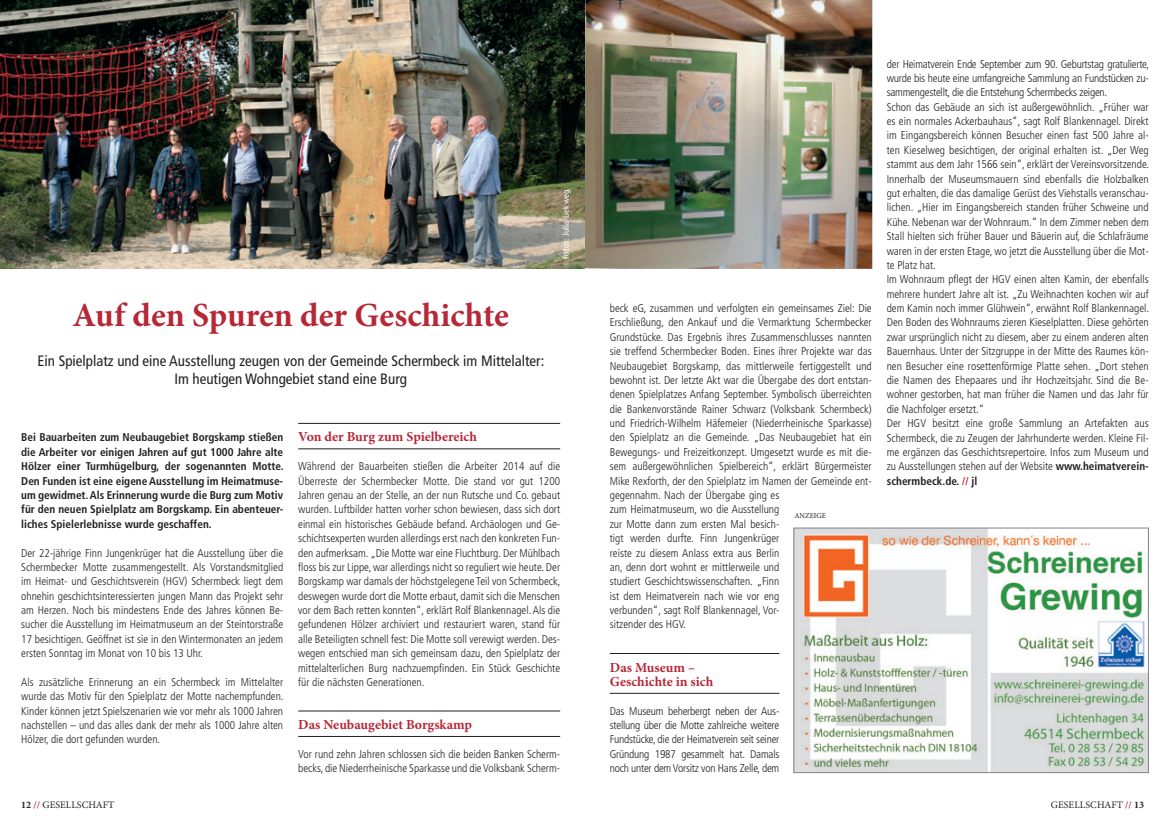
<style>
.page{position:relative;width:1170px;height:833px;background:#fff}
.page>*{position:absolute;margin:0;border:0;box-sizing:border-box;transform-origin:0 0}
.t1{font:700 33.75px "Minion Pro";color:#b72837}
.t2{font:condensed 15px/17.5px "Frutiger";color:#231f20;text-align:center}
.t3{font:700 13.75px/14.4px "Minion Pro";color:#b72837}
.t4{font:300 condensed 11.25px/14.4px "Frutiger";color:#231f20;text-align:justify}
.t5{font:700 condensed 11.25px/14.4px "Frutiger";color:#231f20;text-align:justify}
.t6{font:10px "Minion Pro";letter-spacing:.01em;color:#231f20}
.t7{font:condensed 8.75px "Frutiger";letter-spacing:.015em;color:#fff}
.t8{font:7.5px "Minion Pro";color:#231f20}
.s1{font-weight:700}
.s2{font-weight:700;color:#b72837}
</style>
<div class="page">
<img style="left:585px;top:0;width:287px;height:269px">
<hr style="left:298px;top:423px;width:262px;height:1px;background:#231f20">
<hr style="left:298px;top:448px;width:262px;height:1px;background:#231f20">
<hr style="left:298px;top:710px;width:262px;height:1px;background:#231f20">
<hr style="left:298px;top:736px;width:262px;height:1px;background:#231f20">
<hr style="left:609px;top:653px;width:170px;height:1px;background:#231f20">
<hr style="left:609px;top:693px;width:170px;height:1px;background:#231f20">
<img style="left:0;top:0;width:585px;height:269px">
<img style="left:795px;top:530px;width:351px;height:241px">
<div style="left:793px;top:528px;width:355px;height:245px;border:1px solid #808285"></div>
<h1 class="t1" style="left:72px;top:292px;width:438px">Auf den Spuren der Geschichte</h1>
<h2 class="t2" style="left:38px;top:352px;width:508px">Ein Spielplatz und eine Ausstellung zeugen von der Gemeinde Schermbeck im Mittelalter:<br>Im heutigen Wohngebiet stand eine Burg</h2>
<p class="t7" style="left:560px;top:259px;width:71px;rotate:-90deg">Fotos: Julia Liekweg</p>
<p class="t5" style="left:21px;top:430px;width:264px">Bei Bauarbeiten zum Neubaugebiet Borgskamp stießen die Arbeiter vor einigen Jahren auf gut 1000 Jahre alte Hölzer einer Turmhügelburg, der sogenannten Motte.<br>Den Funden ist eine eigene Ausstellung im Heimatmuse&shy;um gewidmet. Als Erinnerung wurde die Burg zum Motiv für den neuen Spielplatz am Borgskamp. Ein abenteuer&shy;liches Spielerlebnisse wurde geschaffen.</p>
<p class="t4" style="left:21px;top:545px;width:263px">Der 22-jährige Finn Jungenkrüger hat die Ausstellung über die Schermbecker Motte zusammengestellt. Als Vorstandsmitglied im Heimat- und Geschichtsverein (HGV) Schermbeck liegt dem ohnehin geschichtsinteressierten jungen Mann das Projekt sehr am Herzen. Noch bis mindestens Ende des Jahres können Be&shy;sucher die Ausstellung im Heimatmuseum an der Steintorstraße 17 besichtigen. Geöffnet ist sie in den Wintermonaten an jedem ersten Sonntag im Monat von 10 bis 13 Uhr.</p>
<p class="t4" style="left:21px;top:675px;width:264px">Als zusätzliche Erinnerung an ein Schermbeck im Mittelalter wurde das Motiv für den Spielplatz der Motte nachempfunden.<br>Kinder können jetzt Spielszenarien wie vor mehr als 1000 Jahren nachstellen – und das alles dank der mehr als 1000 Jahre alten Hölzer, die dort gefunden wurden.</p>
<p class="t3" style="left:298px;top:430px;width:180px">Von der Burg zum Spielbereich</p>
<p class="t4" style="left:298px;top:459px;width:264px">Während der Bauarbeiten stießen die Arbeiter 2014 auf die Überreste der Schermbecker Motte. Die stand vor gut 1200<br>Jahren genau an der Stelle, an der nun Rutsche und Co. gebaut wurden. Luftbilder hatten vorher schon bewiesen, dass sich dort einmal ein historisches Gebäude befand. Archäologen und Ge&shy;schichtsexperten wurden allerdings erst nach den konkreten Fun&shy;den aufmerksam. „Die Motte war eine Fluchtburg. Der Mühlbach floss bis zur Lippe, war allerdings nicht so reguliert wie heute. Der Borgskamp war damals der höchstgelegene Teil von Schermbeck, deswegen wurde dort die Motte erbaut, damit sich die Menschen vor dem Bach retten konnten“, erklärt Rolf Blankennagel. Als die gefundenen Hölzer archiviert und restauriert waren, stand für alle Beteiligten schnell fest: Die Motte soll verewigt werden. Des&shy;wegen entschied man sich gemeinsam dazu, den Spielplatz der mittelalterlichen Burg nachzuempfinden. Ein Stück Geschichte für die nächsten Generationen.</p>
<p class="t3" style="left:298px;top:717px;width:175px">Das Neubaugebiet Borgskamp</p>
<p class="t4" style="left:298px;top:747px;width:263px">Vor rund zehn Jahren schlossen sich die beiden Banken Scherm&shy;becks, die Niederrheinische Sparkasse und die Volksbank Scherm-</p>
<p class="t4" style="left:609px;top:301px;width:263px;text-align:left">beck eG, zusammen und verfolgten ein gemeinsames Ziel: Die Erschließung, den Ankauf und die Vermarktung Schermbecker Grundstücke. Das Ergebnis ihres Zusammenschlusses nannten sie treffend Schermbecker Boden. Eines ihrer Projekte war das Neubaugebiet Borgskamp, das mittlerweile fertiggestellt und bewohnt ist. Der letzte Akt war die Übergabe des dort entstan&shy;denen Spielplatzes Anfang September. Symbolisch überreichten die Bankenvorstände Rainer Schwarz (Volksbank Schermbeck) und Friedrich-Wilhelm Häfemeier (Niederrheinische Sparkasse) den Spielplatz an die Gemeinde. „Das Neubaugebiet hat ein Bewegungs- und Freizeitkonzept. Umgesetzt wurde es mit die&shy;sem außergewöhnlichen Spielbereich“, erklärt Bürgermeister Mike Rexforth, der den Spielplatz im Namen der Gemeinde ent&shy;gegennahm. Nach der Übergabe ging es<br>zum Heimatmuseum, wo die Ausstellung<br>zur Motte dann zum ersten Mal besich-<br>tigt werden durfte. Finn Jungenkrüger<br>reiste zu diesem Anlass extra aus Berlin<br>an, denn dort wohnt er mittlerweile und<br>studiert Geschichtswissenschaften. „Finn<br>ist dem Heimatverein nach wie vor eng<br>verbunden“, sagt Rolf Blankennagel, Vor-<br>sitzender des HGV.</p>
<p class="t3" style="left:609px;top:660px;width:105px">Das Museum –<br>Geschichte in sich</p>
<p class="t4" style="left:609px;top:703px;width:171px">Das Museum beherbergt neben der Aus&shy;stellung über die Motte zahlreiche weitere Fundstücke, die der Heimatverein seit seiner Gründung 1987 gesammelt hat. Damals noch unter dem Vorsitz von Hans Zelle, dem</p>
<p class="t8" style="left:794px;top:510px;width:33px">ANZEIGE</p>
<p class="t4" style="left:886px;top:57px;width:264px;text-align:left">der Heimatverein Ende September zum 90. Geburtstag gratulierte, wurde bis heute eine umfangreiche Sammlung an Fundstücken zu&shy;sammengestellt, die die Entstehung Schermbecks zeigen.<br>Schon das Gebäude an sich ist außergewöhnlich. „Früher war es ein normales Ackerbauhaus“, sagt Rolf Blankennagel. Direkt im Eingangsbereich können Besucher einen fast 500 Jahre al&shy;ten Kieselweg besichtigen, der original erhalten ist. „Der Weg stammt aus dem Jahr 1566 sein“, erklärt der Vereinsvorsitzende.<br>Innerhalb der Museumsmauern sind ebenfalls die Holzbalken gut erhalten, die das damalige Gerüst des Viehstalls veranschau&shy;lichen. „Hier im Eingangsbereich standen früher Schweine und Kühe. Nebenan war der Wohnraum.“ In dem Zimmer neben dem Stall hielten sich früher Bauer und Bäuerin auf, die Schlafräume waren in der ersten Etage, wo jetzt die Ausstellung über die Mot&shy;te Platz hat.<br>Im Wohnraum pflegt der HGV einen alten Kamin, der ebenfalls mehrere hundert Jahre alt ist. „Zu Weihnachten kochen wir auf dem Kamin noch immer Glühwein“, erwähnt Rolf Blankennagel.<br>Den Boden des Wohnraums zieren Kieselplatten. Diese gehörten zwar ursprünglich nicht zu diesem, aber zu einem anderen alten Bauernhaus. Unter der Sitzgruppe in der Mitte des Raumes kön&shy;nen Besucher eine rosettenförmige Platte sehen. „Dort stehen die Namen des Ehepaares und ihr Hochzeitsjahr. Sind die Be&shy;wohner gestorben, hat man früher die Namen und das Jahr für die Nachfolger ersetzt.“<br>Der HGV besitzt eine große Sammlung an Artefakten aus Schermbeck, die zu Zeugen der Jahrhunderte werden. Kleine Fil&shy;me ergänzen das Geschichtsrepertoire. Infos zum Museum und zu Ausstellungen stehen auf der Website <span class="s1">www.heimatverein&shy;schermbeck.de.</span> <span class="s2">//</span> <span class="s1">jl</span></p>
<p class="t6" style="left:21px;top:798px;width:95px"><span class="s1">12</span> <span class="s2">//</span> GESELLSCHAFT</p>
<p class="t6" style="left:1050px;top:798px;width:95px">GESELLSCHAFT <span class="s2">//</span> <span class="s1">13</span></p>
</div>
